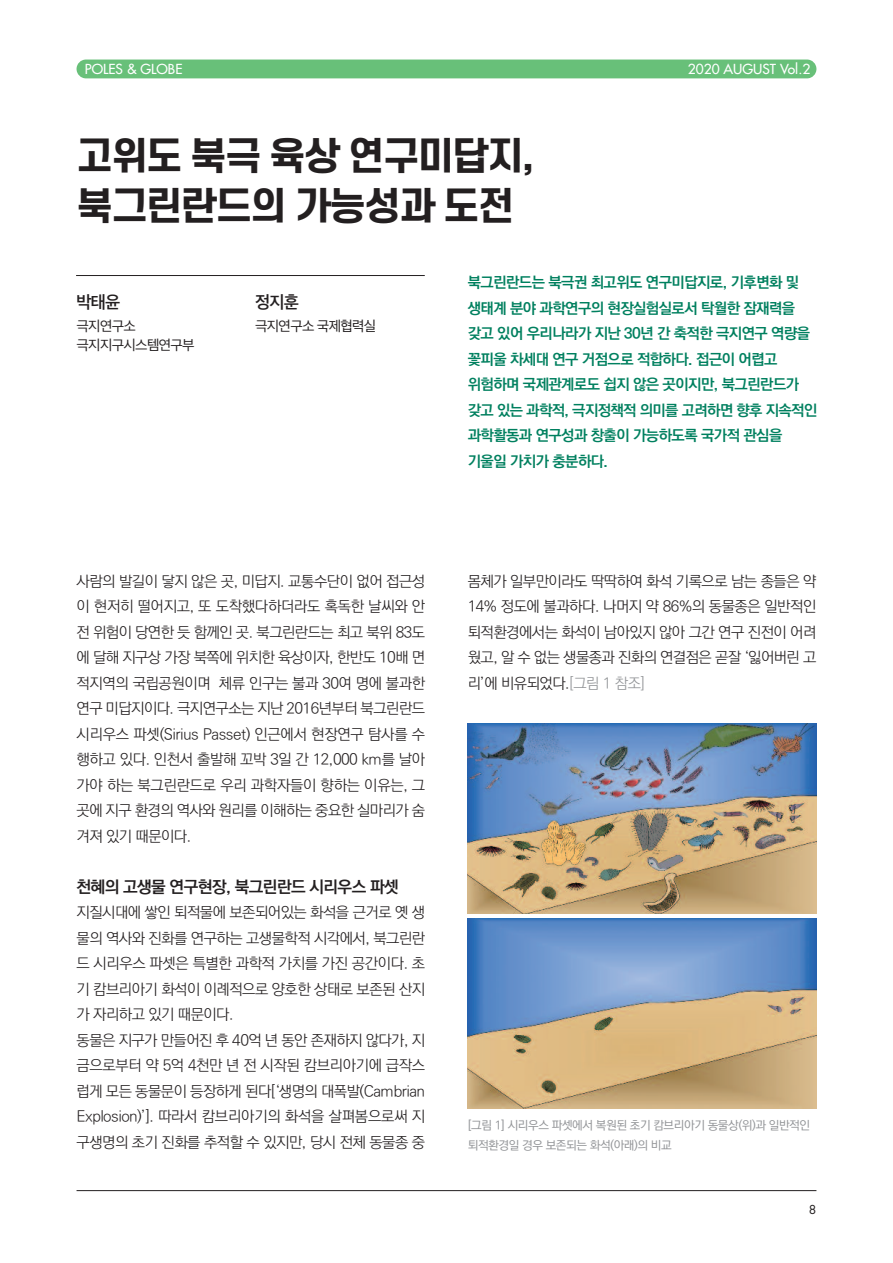
<style>
.page{position:relative;width:893px;height:1263px;background:#fff}
.page>*{position:absolute;margin:0;border:0;box-sizing:border-box;transform-origin:0 0}
.t1{font:800 37.5px/50.4px "S Core Dream 7";letter-spacing:-.05em;color:#231f20}
.t2{font:16.5px "Ko Pub Dotum PB";letter-spacing:-.035em;color:#231f20}
.t3{font:16.5px "SD Gothic Neoa Uni f Sb";letter-spacing:-.05em;color:#231f20}
.t4{font:15px/25.5px "Ko Pub Dotum PL";letter-spacing:-.035em;color:#231f20;text-align:justify}
.t5{font:15px/25.5px "Ko Pub Dotum PB";letter-spacing:-.035em;color:#00805f}
.t6{font:500 13.5px "Futura Std";color:#fff}
.t7{font:13.5px/18.9px "SD Gothic Neoa Uni d Rg";letter-spacing:-.05em;color:#231f20}
.t8{font:12px/19.5px "Ko Pub Dotum PM";letter-spacing:-.035em;color:#939598}
.t9{font:12px "Futura Std";color:#231f20}
.s1{color:#939598}
</style>
<div class="page">
<hr style="left:76px;top:275px;width:349px;height:1px;background:#231f20">
<div style="left:77px;top:60px;width:739px;height:18px;background:#68c079;border-radius:9px"></div>
<hr style="left:77px;top:1190px;width:739px;height:1px;background:#231f20">
<img style="left:468px;top:724px;width:348px;height:190px">
<img style="left:468px;top:918px;width:348px;height:190px">
<p class="t6" style="left:85px;top:63px;width:99px">POLES &amp; GLOBE</p>
<p class="t6" style="left:688px;top:63px;width:124px">2020 AUGUST Vol.2</p>
<h1 class="t1" style="left:77px;top:135px;width:459px">고위도 북극 육상 연구미답지, 북그린란드의 가능성과 도전</h1>
<p class="t3" style="left:77px;top:294px;width:45px">박태윤</p>
<p class="t7" style="left:77px;top:317px;width:120px">극지연구소 극지지구시스템연구부</p>
<p class="t3" style="left:255px;top:294px;width:45px">정지훈</p>
<p class="t7" style="left:255px;top:317px;width:123px">극지연구소 국제협력실</p>
<p class="t5" style="left:468px;top:270px;width:351px">북그린란드는 북극권 최고위도 연구미답지로, 기후변화 및 생태계 분야 과학연구의 현장실험실로서 탁월한 잠재력을 갖고 있어 우리나라가 지난 30년 간 축적한 극지연구 역량을 꽃피울 차세대 연구 거점으로 적합하다. 접근이 어렵고 위험하며 국제관계로도 쉽지 않은 곳이지만, 북그린란드가 갖고 있는 과학적, 극지정책적 의미를 고려하면 향후 지속적인 과학활동과 연구성과 창출이 가능하도록 국가적 관심을 기울일 가치가 충분하다.</p>
<p class="t4" style="left:77px;top:569px;width:350px">사람의 발길이 닿지 않은 곳, 미답지. 교통수단이 없어 접근성 이 현저히 떨어지고, 또 도착했다하더라도 혹독한 날씨와 안 전 위험이 당연한 듯 함께인 곳. 북그린란드는 최고 북위 83도 에 달해 지구상 가장 북쪽에 위치한 육상이자, 한반도 10배 면 적지역의 국립공원이며 체류 인구는 불과 30여 명에 불과한 연구 미답지이다. 극지연구소는 지난 2016년부터 북그린란드 시리우스 파셋(Sirius Passet) 인근에서 현장연구 탐사를 수 행하고 있다. 인천서 출발해 꼬박 3일 간 12,000 km를 날아 가야 하는 북그린란드로 우리 과학자들이 향하는 이유는, 그 곳에 지구 환경의 역사와 원리를 이해하는 중요한 실마리가 숨 겨져 있기 때문이다.</p>
<p class="t2" style="left:77px;top:878px;width:324px">천혜의 고생물 연구현장, 북그린란드 시리우스 파셋</p>
<p class="t4" style="left:77px;top:901px;width:350px;text-align:left">지질시대에 쌓인 퇴적물에 보존되어있는 화석을 근거로 옛 생 물의 역사와 진화를 연구하는 고생물학적 시각에서, 북그린란 드 시리우스 파셋은 특별한 과학적 가치를 가진 공간이다. 초 기 캄브리아기 화석이 이례적으로 양호한 상태로 보존된 산지 가 자리하고 있기 때문이다.<br>동물은 지구가 만들어진 후 40억 년 동안 존재하지 않다가, 지 금으로부터 약 5억 4천만 년 전 시작된 캄브리아기에 급작스 럽게 모든 동물문이 등장하게 된다[‘생명의 대폭발(Cambrian<br>Explosion)’]. 따라서 캄브리아기의 화석을 살펴봄으로써 지 구생명의 초기 진화를 추적할 수 있지만, 당시 전체 동물종 중</p>
<p class="t4" style="left:468px;top:569px;width:350px">몸체가 일부만이라도 딱딱하여 화석 기록으로 남는 종들은 약 14% 정도에 불과하다. 나머지 약 86%의 동물종은 일반적인 퇴적환경에서는 화석이 남아있지 않아 그간 연구 진전이 어려 웠고, 알 수 없는 생물종과 진화의 연결점은 곧잘 ‘잃어버린 고 리’에 비유되었다.<span class="s1">[그림 1 참조]</span></p>
<p class="t8" style="left:468px;top:1116px;width:344px">[그림 1] 시리우스 파셋에서 복원된 초기 캄브리아기 동물상(위)과 일반적인 퇴적환경일 경우 보존되는 화석(아래)의 비교</p>
<p class="t9" style="left:809px;top:1204px;width:9px">8</p>
</div>
